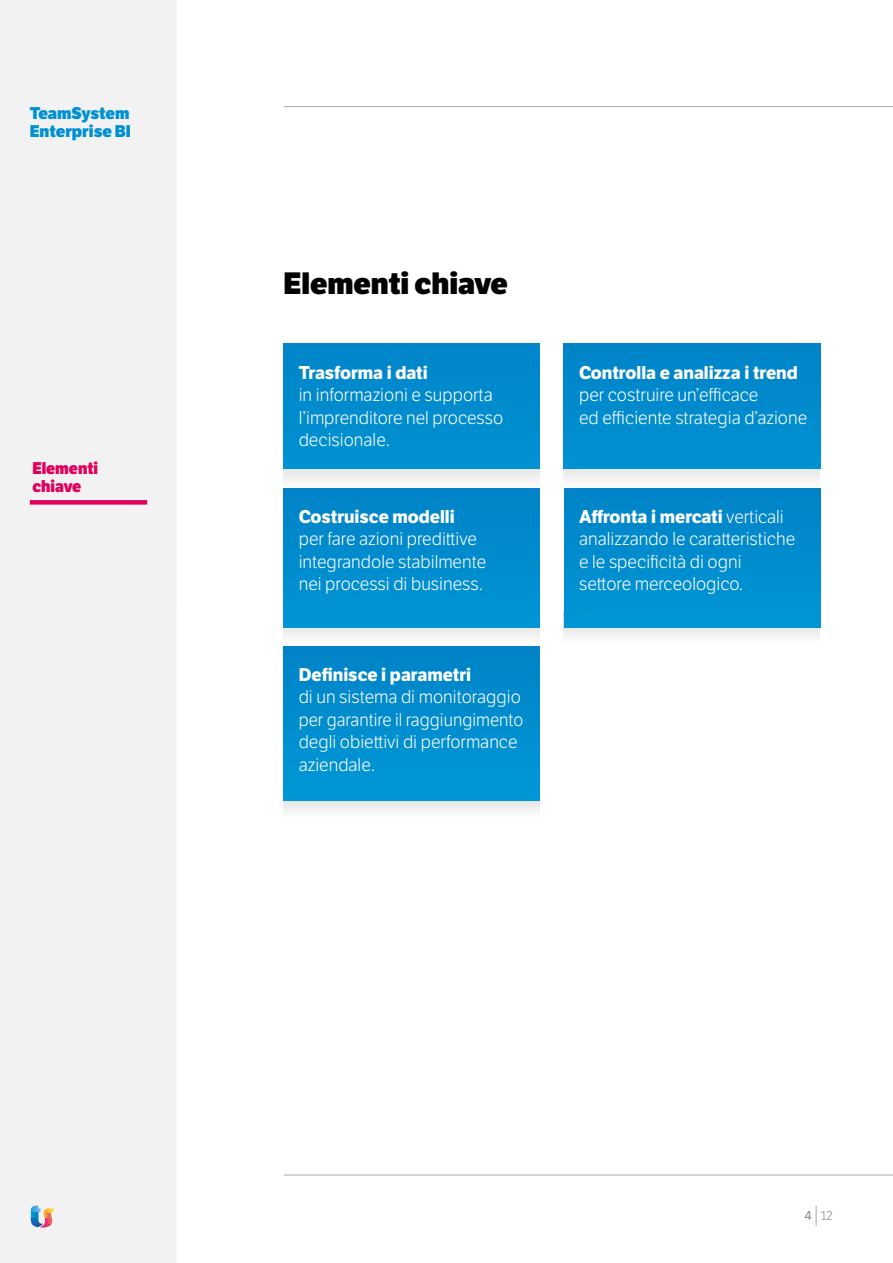
<style>
.page{position:relative;width:893px;height:1263px;background:#fff}
.page>*{position:absolute;margin:0;border:0;box-sizing:border-box;transform-origin:0 0}
.t1{font:800 30px "LFT Etica";color:#000}
.t2{font:300 18px/22.5px "LFT Etica";color:#fff}
.t3{font:700 18px "LFT Etica";color:#fff}
.t4{font:800 16.5px/18px "LFT Etica";color:#0091d3}
.t5{font:800 16.5px/17.2px "LFT Etica";color:#e1005e;scale:.95 1}
.t6{font:300 12.75px "LFT Etica";color:#878787}
.s1{font-weight:700}
.s2{font-weight:400}
</style>
<div class="page">
<svg style="left:816px;top:1206px;width:1px;height:20px"></svg>
<hr style="left:284px;top:106px;width:609px;height:1px;background:#a8a8a7">
<div style="left:0;top:0;width:177px;height:1263px;background:#f2f2f2"></div>
<svg style="left:31px;top:1205px;width:22px;height:22px"></svg>
<div style="left:283px;top:450px;width:257px;height:38px;background:#f1f1f1"></div>
<div style="left:283px;top:344px;width:257px;height:125px;background:#008bce"></div>
<div style="left:564px;top:449px;width:256px;height:39px;background:#f1f1f1"></div>
<div style="left:564px;top:344px;width:256px;height:124px;background:#008acd"></div>
<div style="left:283px;top:786px;width:257px;height:31px;background:#f0f0f0"></div>
<div style="left:283px;top:646px;width:257px;height:155px;background:#008dcf"></div>
<svg style="left:564px;top:627px;width:256px;height:10px;fill:#ededed"></svg>
<div style="left:564px;top:488px;width:257px;height:139px;background:#008cce"></div>
<svg style="left:283px;top:627px;width:257px;height:10px;fill:#ededed"></svg>
<div style="left:283px;top:488px;width:257px;height:139px;background:#008bce"></div>
<hr style="left:284px;top:1175px;width:609px;height:1px;background:#a8a8a7">
<div style="left:30px;top:500px;width:117px;height:5px;background:#e1005e"></div>
<p class="t4" style="left:30px;top:105px;width:103px">TeamSystem<br>Enterprise BI</p>
<p class="t5" style="left:32px;top:460px;width:71px">Elementi chiave</p>
<h1 class="t1" style="left:283px;top:265px;width:226px">Elementi chiave</h1>
<p class="t3" style="left:299px;top:361px;width:130px">Trasforma i dati</p>
<p class="t2" style="left:299px;top:384px;width:206px">in informazioni e supporta l’imprenditore nel processo decisionale.</p>
<p class="t3" style="left:299px;top:505px;width:158px">Costruisce modelli</p>
<p class="t2" style="left:299px;top:528px;width:189px">per fare azioni predittive integrandole stabilmente nei processi di business.</p>
<p class="t3" style="left:299px;top:663px;width:174px">Definisce i parametri</p>
<p class="t2" style="left:299px;top:686px;width:226px">di un sistema di monitoraggio per garantire il raggiungimento degli obiettivi di performance aziendale.</p>
<p class="t3" style="left:579px;top:361px;width:220px">Controlla e analizza i trend</p>
<p class="t2" style="left:579px;top:384px;width:230px">per costruire un’efficace<br>ed efficiente strategia d’azione</p>
<p class="t2" style="left:579px;top:506px;width:218px"><span class="s1">Affronta i mercati</span> verticali analizzando le caratteristiche e le specificità di ogni settore merceologico.</p>
<p class="t6" style="left:805px;top:1208px;width:30px"><span class="s2">4</span> 12</p>
</div>
